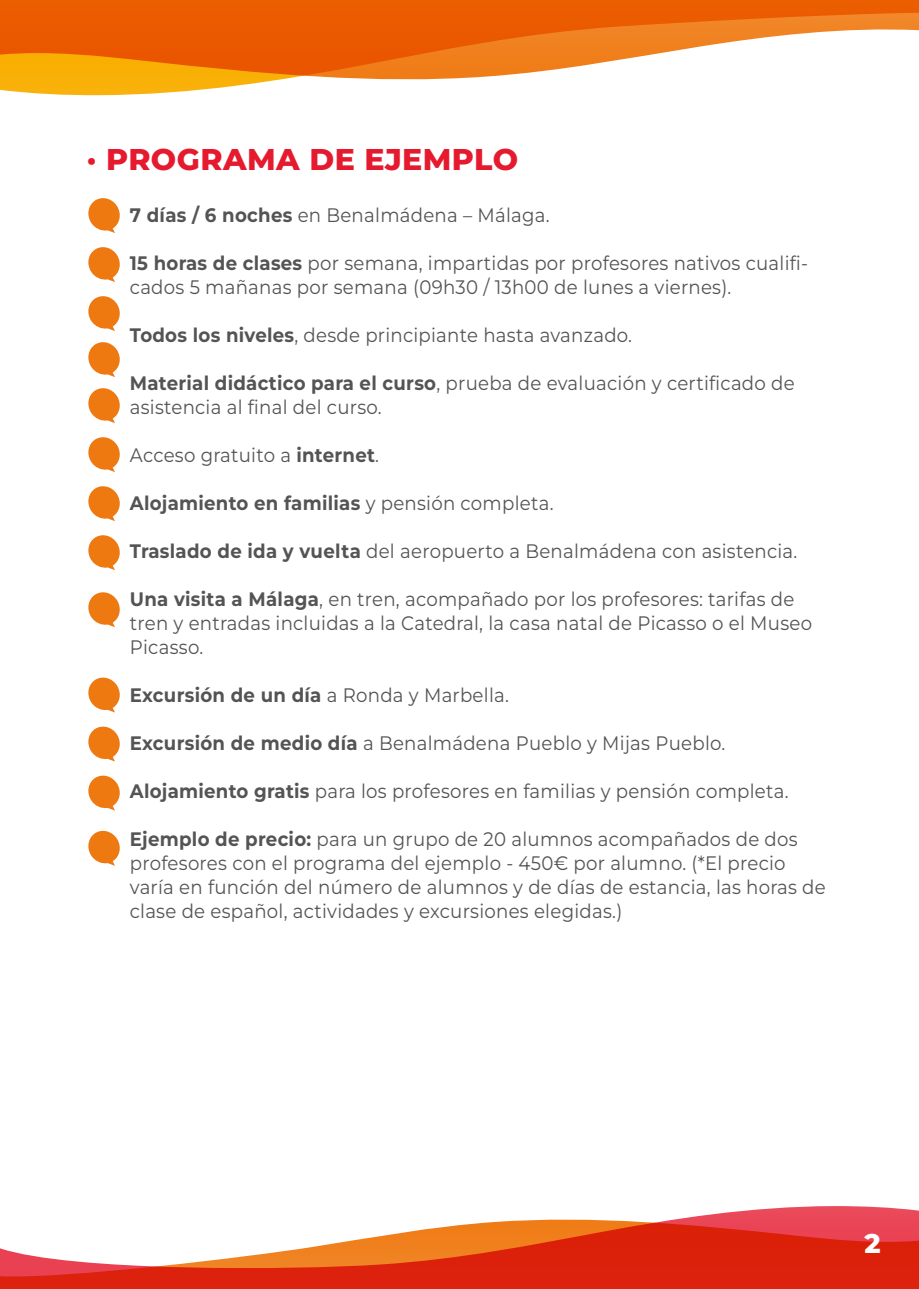
<style>
.page{position:relative;width:919px;height:1289px;background:#fff}
.page>*{position:absolute;margin:0;border:0;box-sizing:border-box;transform-origin:0 0}
.t1{font:800 30px "Montserrat";letter-spacing:.015em;color:#e51a2f}
.t2{font:800 27px "Montserrat";color:#fff}
.t3{font:19.5px/24px "Montserrat";letter-spacing:.015em;color:#555454;scale:.93 1}
.t4{font:700 19.5px "Montserrat";letter-spacing:.015em;color:#555454;scale:.93 1}
.s1{font-weight:700}
.s2{font-weight:400}
</style>
<div class="page">
<svg style="left:88px;top:388px;width:32px;height:35px"></svg>
<svg style="left:88px;top:437px;width:32px;height:35px"></svg>
<svg style="left:88px;top:486px;width:32px;height:35px"></svg>
<svg style="left:88px;top:247px;width:32px;height:35px"></svg>
<svg style="left:88px;top:198px;width:32px;height:35px"></svg>
<svg style="left:88px;top:296px;width:32px;height:35px"></svg>
<svg style="left:88px;top:342px;width:32px;height:35px"></svg>
<svg style="left:88px;top:535px;width:32px;height:35px"></svg>
<svg style="left:88px;top:592px;width:32px;height:35px"></svg>
<svg style="left:88px;top:830px;width:32px;height:35px"></svg>
<svg style="left:88px;top:677px;width:32px;height:35px"></svg>
<svg style="left:88px;top:726px;width:32px;height:35px"></svg>
<svg style="left:88px;top:775px;width:32px;height:35px"></svg>
<svg style="left:0;top:0;width:918px;height:95px"></svg>
<svg style="left:0;top:27px;width:918px;height:52px"></svg>
<svg style="left:678px;top:1206px;width:240px;height:13px"></svg>
<svg style="left:0;top:1219px;width:918px;height:60px"></svg>
<h1 class="t1" style="left:87px;top:139px;width:433px">· PROGRAMA DE EJEMPLO</h1>
<p class="t3" style="left:130px;top:202px;width:453px"><span class="s1">7 días / 6 noches</span> en Benalmádena – Málaga.</p>
<p class="t3" style="left:130px;top:250px;width:730px"><span class="s1">15 horas de clases</span> por semana, impartidas por profesores nativos cualifi&shy;cados 5 mañanas por semana (09h30 / 13h00 de lunes a viernes).</p>
<p class="t3" style="left:130px;top:322px;width:541px"><span class="s1">Todos los niveles</span>, desde principiante hasta avanzado.</p>
<p class="t3" style="left:130px;top:370px;width:716px"><span class="s1">Material didáctico para el curso</span>, prueba de evaluación y certificado de asistencia al final del curso.</p>
<p class="t3" style="left:130px;top:442px;width:269px">Acceso gratuito a <span class="s1">internet</span>.</p>
<p class="t4" style="left:130px;top:490px;width:457px">Alojamiento en familias <span class="s2">y pensión completa.</span></p>
<p class="t3" style="left:130px;top:538px;width:719px"><span class="s1">Traslado de ida y vuelta</span> del aeropuerto a Benalmádena con asistencia.</p>
<p class="t3" style="left:130px;top:586px;width:735px"><span class="s1">Una visita a Málaga</span>, en tren, acompañado por los profesores: tarifas de tren y entradas incluidas a la Catedral, la casa natal de Picasso o el Museo<br>Picasso.</p>
<p class="t4" style="left:130px;top:682px;width:409px">Excursión de un día <span class="s2">a Ronda y Marbella.</span></p>
<p class="t3" style="left:130px;top:730px;width:641px"><span class="s1">Excursión de medio día</span> a Benalmádena Pueblo y Mijas Pueblo.</p>
<p class="t3" style="left:130px;top:778px;width:709px"><span class="s1">Alojamiento gratis</span> para los profesores en familias y pensión completa.</p>
<p class="t3" style="left:130px;top:826px;width:749px"><span class="s1">Ejemplo de precio:</span> para un grupo de 20 alumnos acompañados de dos profesores con el programa del ejemplo - 450€ por alumno. (*El precio varía en función del número de alumnos y de días de estancia, las horas de clase de español, actividades y excursiones elegidas.)</p>
<h2 class="t2" style="left:864px;top:1224px;width:18px">2</h2>
</div>
